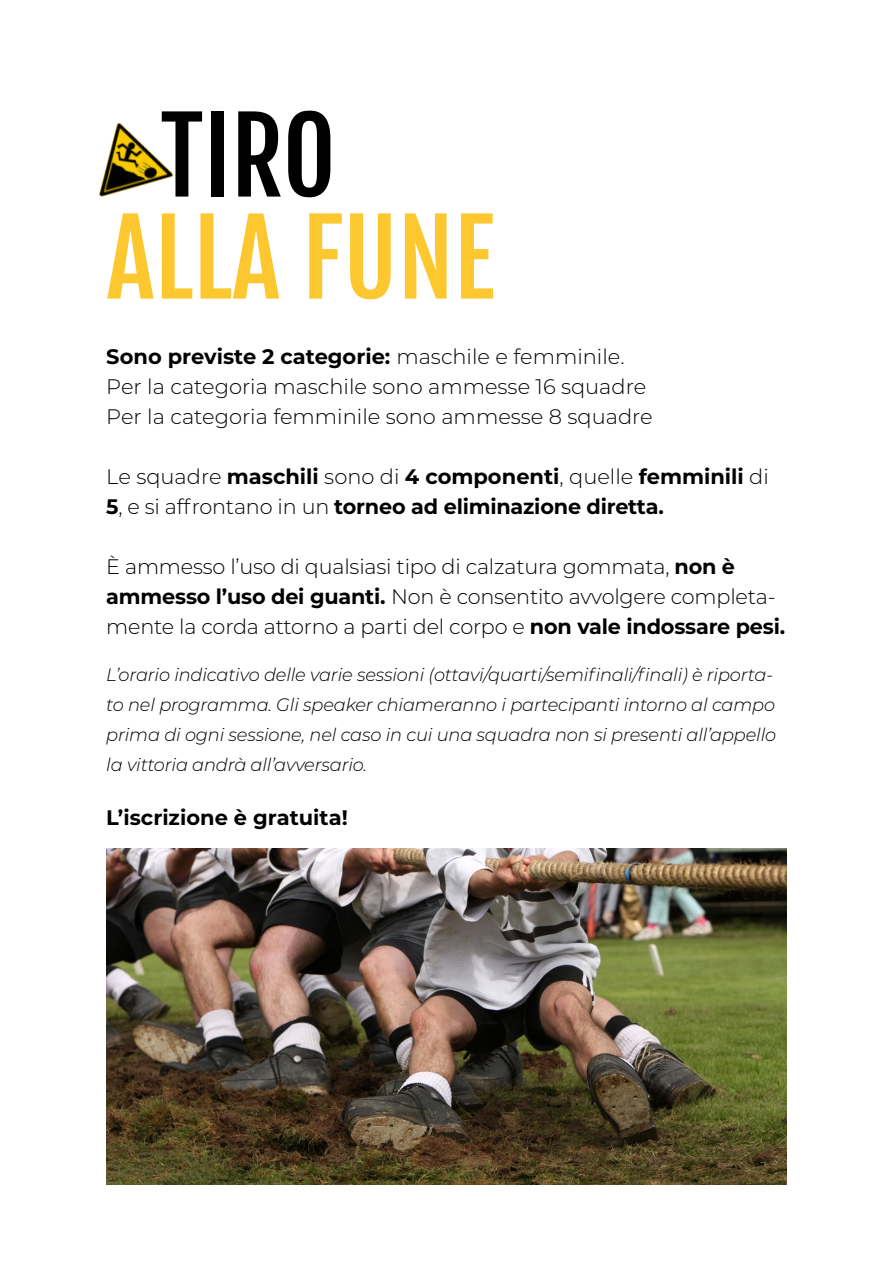
<style>
.page{position:relative;width:893px;height:1263px;background:#fff}
.page>*{position:absolute;margin:0;border:0;box-sizing:border-box;transform-origin:0 0}
.t1{font:102.15px "Fjalla One";color:#fdc82f}
.t2{font:102.15px "Fjalla One";color:#000}
.t3{font:300 21px/30px "Montserrat";letter-spacing:-.01em;color:#000}
.t4{font:700 21px/30px "Montserrat";color:#000}
.t5{font:italic 300 18px/30px "Montserrat";letter-spacing:-.01em;color:#000}
.s1{font-weight:700}
.s2{font-weight:300}
</style>
<div class="page">
<img style="left:106px;top:848px;width:681px;height:336px">
<img style="left:99px;top:122px;width:76px;height:75px">
<h1 class="t2" style="left:160px;top:93px;width:177px">TIRO</h1>
<h1 class="t1" style="left:106px;top:195px;width:390px">ALLA FUNE</h1>
<p class="t3" style="left:106px;top:341px;width:548px"><span class="s1">Sono previste 2 categorie:</span> maschile e femminile.<br>Per la categoria maschile sono ammesse 16 squadre<br>Per la categoria femminile sono ammesse 8 squadre</p>
<p class="t4" style="left:106px;top:460px;width:664px"><span class="s2">Le squadre</span> maschili <span class="s2">sono di</span> 4 componenti<span class="s2">, quelle</span> femminili <span class="s2">di<br></span>5<span class="s2">, e si affrontano in un</span> torneo ad eliminazione diretta.</p>
<p class="t3" style="left:106px;top:551px;width:680px">È ammesso l’uso di qualsiasi tipo di calzatura gommata, <span class="s1">non è ammesso l’uso dei guanti.</span> Non è consentito avvolgere completa&shy;mente la corda attorno a parti del corpo e <span class="s1">non vale indossare pesi.</span></p>
<p class="t5" style="left:106px;top:659px;width:671px">L’orario indicativo delle varie sessioni (ottavi/quarti/semifinali/finali) è riporta&shy;to nel programma. Gli speaker chiameranno i partecipanti intorno al campo prima di ogni sessione, nel caso in cui una squadra non si presenti all’appello la vittoria andrà all’avversario.</p>
<p class="t4" style="left:106px;top:802px;width:243px">L’iscrizione è gratuita!</p>
</div>
